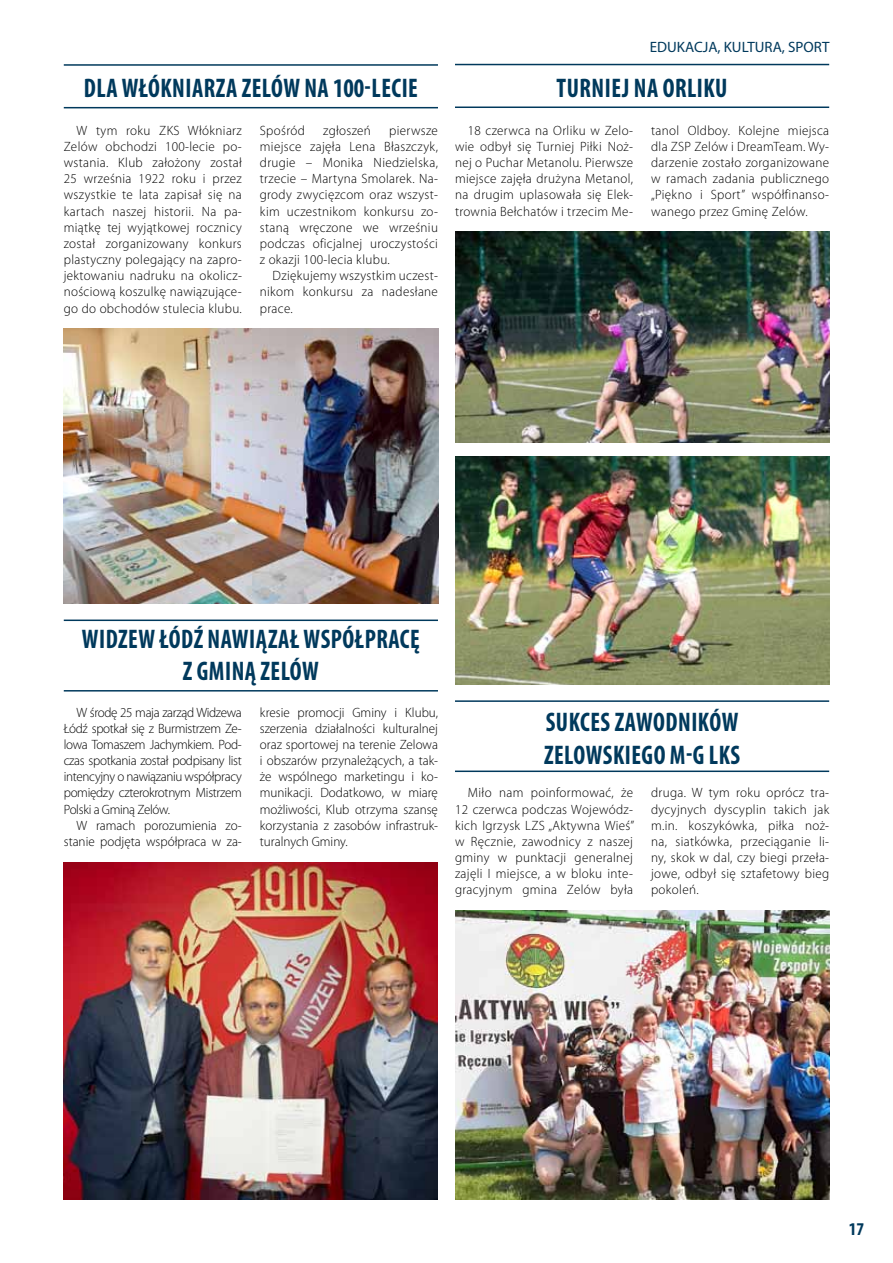
<style>
.page{position:relative;width:893px;height:1263px;background:#fff}
.page>*{position:absolute;margin:0;border:0;box-sizing:border-box;transform-origin:0 0}
.t1{font:700 condensed 27px/32.4px "Myriad Pro";letter-spacing:.02em;color:#00395c;scale:.91 1}
.t2{font:700 condensed 18px "Myriad Pro";color:#00395c}
.t3{font:15px "Myriad Pro";color:#00395c}
.t4{font:300 13.5px/16.2px "Myriad Pro";letter-spacing:.025em;color:#000;text-align:justify}
.t5{font:300 13.5px/16.2px "Myriad Pro";color:#000;text-align:right}
</style>
<div class="page">
<hr style="left:455px;top:700px;width:374px;height:2px;background:#00395c">
<hr style="left:455px;top:770px;width:374px;height:2px;background:#00395c">
<img style="left:455px;top:910px;width:374px;height:289px">
<hr style="left:455px;top:64px;width:374px;height:1px;background:#00395c">
<hr style="left:455px;top:107px;width:374px;height:1px;background:#00395c">
<img style="left:455px;top:232px;width:374px;height:211px">
<img style="left:455px;top:456px;width:374px;height:228px">
<hr style="left:64px;top:64px;width:374px;height:2px;background:#00395c">
<hr style="left:64px;top:107px;width:374px;height:1px;background:#00395c">
<img style="left:64px;top:329px;width:374px;height:274px">
<hr style="left:64px;top:619px;width:374px;height:2px;background:#00395c">
<hr style="left:64px;top:690px;width:374px;height:1px;background:#00395c">
<img style="left:64px;top:862px;width:373px;height:337px">
<h1 class="t1" style="left:84px;top:71px;width:369px">DLA WŁÓKNIARZA ZELÓW NA 100-LECIE</h1>
<p class="t4" style="left:64px;top:122px;width:180px;text-indent:13px">W tym roku ZKS Włókniarz Zelów obchodzi 100-lecie po&shy;wstania. Klub założony został 25 września 1922 roku i przez wszystkie te lata zapisał się na kartach naszej historii. Na pa&shy;miątkę tej wyjątkowej rocznicy został zorganizowany konkurs plastyczny polegający na zapro&shy;jektowaniu nadruku na okolicz&shy;nościową koszulkę nawiązujące&shy;go do obchodów stulecia klubu.</p>
<p class="t4" style="left:260px;top:122px;width:46px">Spośród</p>
<p class="t4" style="left:323px;top:122px;width:49px">zgłoszeń</p>
<p class="t4" style="left:260px;top:122px;width:180px;text-indent:129px">pierwsze miejsce zajęła Lena Błaszczyk, drugie – Monika Niedzielska, trzecie – Martyna Smolarek. Na&shy;grody zwycięzcom oraz wszyst&shy;kim uczestnikom konkursu zo&shy;staną wręczone we wrześniu podczas oficjalnej uroczystości z okazji 100-lecia klubu.</p>
<p class="t4" style="left:260px;top:268px;width:180px;text-indent:13px">Dziękujemy wszystkim uczest&shy;nikom konkursu za nadesłane prace.</p>
<p class="t3" style="left:650px;top:37px;width:181px">EDUKACJA, KULTURA, SPORT</p>
<h1 class="t1" style="left:557px;top:71px;width:189px">TURNIEJ NA ORLIKU</h1>
<p class="t4" style="left:455px;top:122px;width:180px;text-indent:13px">18 czerwca na Orliku w Zelo&shy;wie odbył się Turniej Piłki Noż&shy;nej o Puchar Metanolu. Pierwsze miejsce zajęła drużyna Metanol, na drugim uplasowała się Elek&shy;trownia Bełchatów i trzecim Me-</p>
<p class="t4" style="left:651px;top:122px;width:180px">tanol Oldboy. Kolejne miejsca dla ZSP Zelów i DreamTeam. Wy&shy;darzenie zostało zorganizowane w ramach zadania publicznego „Piękno i Sport” współfinanso&shy;wanego przez Gminę Zelów.</p>
<h1 class="t1" style="left:82px;top:622px;width:373px;text-align:center">WIDZEW ŁÓDŹ NAWIĄZAŁ WSPÓŁPRACĘ<br>Z GMINĄ ZELÓW</h1>
<p class="t4" style="left:64px;top:704px;width:180px;text-indent:13px">W środę 25 maja zarząd Widzewa Łódź spotkał się z Burmistrzem Ze&shy;lowa Tomaszem Jachymkiem. Pod&shy;czas spotkania został podpisany list intencyjny o nawiązaniu współpracy pomiędzy czterokrotnym Mistrzem Polski a Gminą Zelów.</p>
<p class="t5" style="left:64px;top:817px;width:180px">W ramach porozumienia zo&shy;stanie podjęta współpraca w za-</p>
<p class="t4" style="left:260px;top:704px;width:180px">kresie promocji Gminy i Klubu, szerzenia działalności kulturalnej oraz sportowej na terenie Zelowa i obszarów przynależących, a tak&shy;że wspólnego marketingu i ko&shy;munikacji. Dodatkowo, w miarę możliwości, Klub otrzyma szansę korzystania z zasobów infrastruk&shy;turalnych Gminy.</p>
<h1 class="t1" style="left:544px;top:705px;width:216px">SUKCES ZAWODNIKÓW<br>ZELOWSKIEGO M-G LKS</h1>
<p class="t4" style="left:455px;top:785px;width:181px;text-indent:13px">Miło nam poinformować, że 12 czerwca podczas Wojewódz&shy;kich Igrzysk LZS „Aktywna Wieś” w Ręcznie, zawodnicy z naszej gminy w punktacji generalnej zajęli I miejsce, a w bloku inte&shy;gracyjnym gmina Zelów była</p>
<p class="t4" style="left:651px;top:785px;width:180px">druga. W tym roku oprócz tra&shy;dycyjnych dyscyplin takich jak m.in. koszykówka, piłka noż&shy;na, siatkówka, przeciąganie li&shy;ny, skok w dal, czy biegi przeła&shy;jowe, odbył się sztafetowy bieg pokoleń.</p>
<h2 class="t2" style="left:849px;top:1218px;width:17px">17</h2>
</div>
